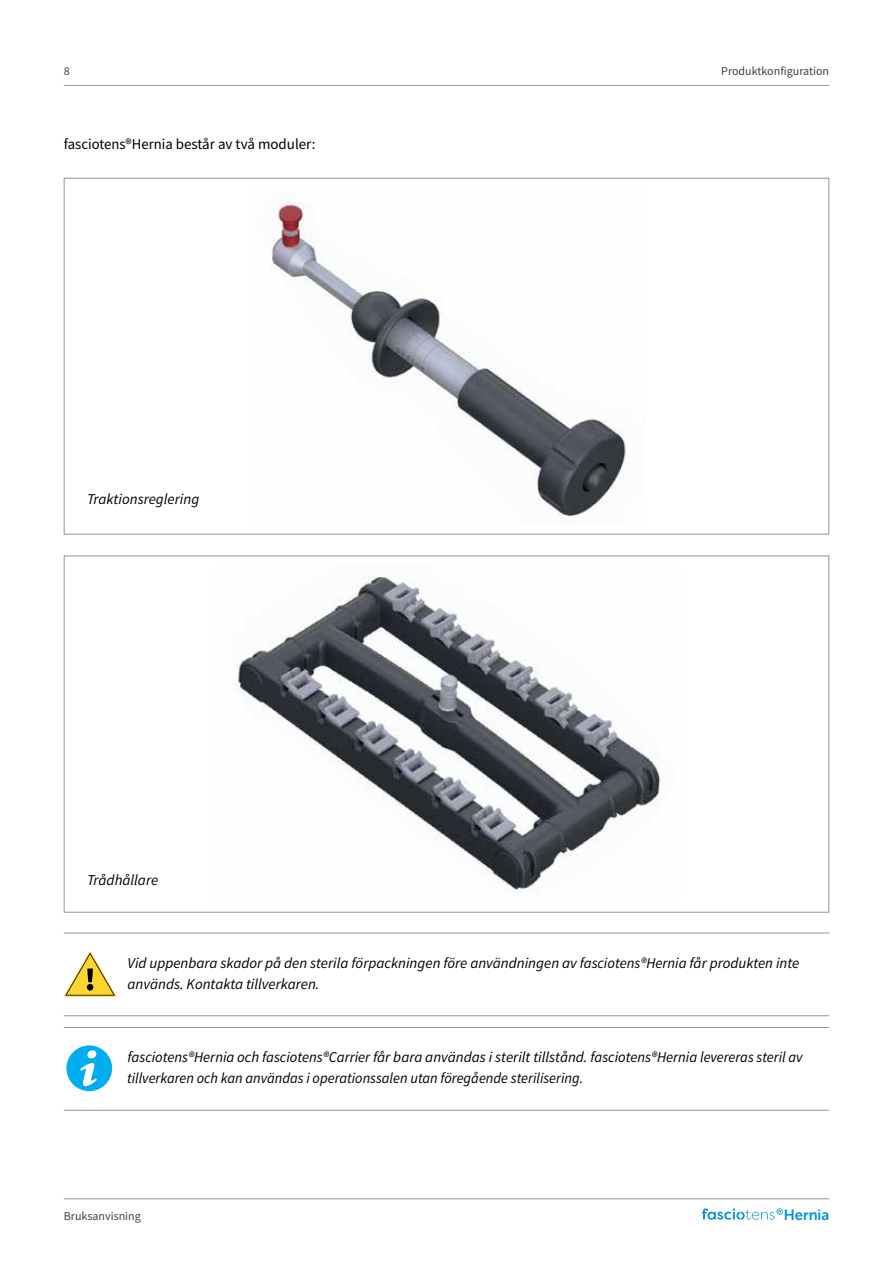
<style>
.page{position:relative;width:893px;height:1263px;background:#fff}
.page>*{position:absolute;margin:0;border:0;box-sizing:border-box;transform-origin:0 0}
.t1{font:italic 15px/21px "Source Sans Pro";color:#000}
.t2{font:15px "Source Sans Pro";color:#000}
.t3{font:15px "Museo Sans Rounded 700";color:#0095da}
.t4{font:12px "Source Sans Pro";color:#414042}
</style>
<div class="page">
<hr style="left:64px;top:85px;width:765px;height:1px;background:#939598">
<hr style="left:64px;top:1198px;width:765px;height:1px;background:#939598">
<svg style="left:702px;top:1208px;width:81px;height:12px"></svg>
<img style="left:235px;top:574px;width:426px;height:319px">
<img style="left:271px;top:202px;width:355px;height:316px">
<hr style="left:64px;top:1110px;width:765px;height:1px;background:#939598">
<hr style="left:64px;top:1027px;width:765px;height:1px;background:#939598">
<div style="left:66px;top:1045px;width:46px;height:46px;background:#00aeef;border-radius:50%"></div>
<div style="left:87px;top:1050px;width:9px;height:8px;background:#fff;border-radius:4px"></div>
<svg style="left:80px;top:1063px;width:17px;height:23px"></svg>
<hr style="left:64px;top:1015px;width:765px;height:1px;background:#939598">
<hr style="left:64px;top:933px;width:765px;height:1px;background:#939598">
<svg style="left:64px;top:951px;width:52px;height:46px"></svg>
<p class="t4" style="left:64px;top:63px;width:7px">8</p>
<p class="t2" style="left:64px;top:134px;width:253px">fasciotens®Hernia består av två moduler:</p>
<p class="t1" style="left:87px;top:488px;width:114px">Traktionsreglering</p>
<p class="t1" style="left:87px;top:869px;width:73px">Trådhållare</p>
<p class="t4" style="left:721px;top:63px;width:109px">Produktkonfiguration</p>
<p class="t1" style="left:128px;top:952px;width:673px">Vid uppenbara skador på den sterila förpackningen före användningen av fasciotens®Hernia får produkten inte används. Kontakta tillverkaren.</p>
<p class="t1" style="left:127px;top:1046px;width:677px">fasciotens®Hernia och fasciotens®Carrier får bara användas i sterilt tillstånd. fasciotens®Hernia levereras steril av tillverkaren och kan användas i operationssalen utan föregående sterilisering.</p>
<p class="t4" style="left:64px;top:1208px;width:79px">Bruksanvisning</p>
<p class="t3" style="left:784px;top:1206px;width:47px">Hernia</p>
</div>
